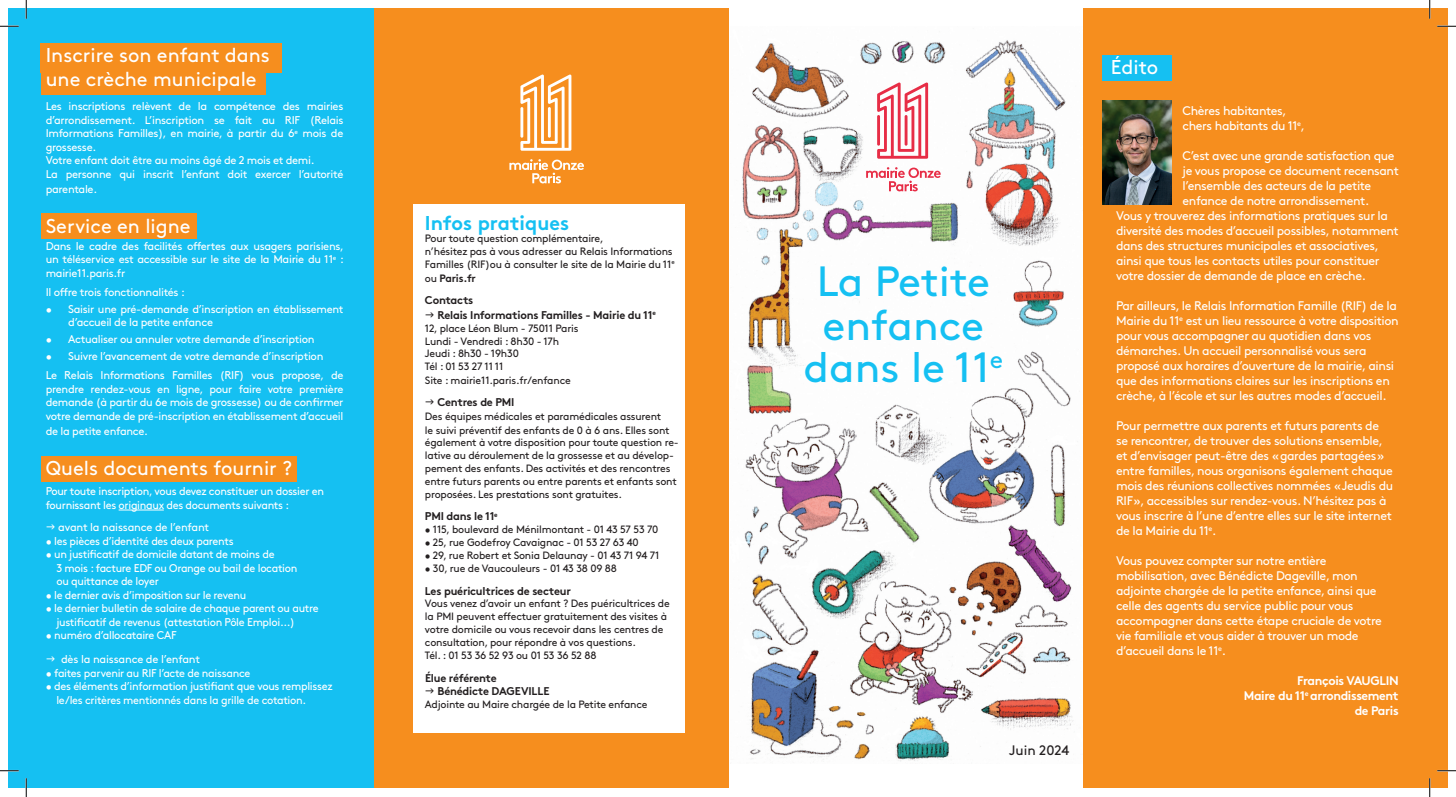
<style>
.page{position:relative;width:1456px;height:797px;background:#fff}
.page>*{position:absolute;margin:0;border:0;box-sizing:border-box;transform-origin:0 0}
.t1{font:42.25px/43px "Brown Std";color:#15c0f2;text-align:center}
.t2{font:20px/24px "Brown Std";color:#fff}
.t3{font:700 20px "Brown Std";color:#15c0f2}
.t4{font:13.75px "Brown Std";color:#231f20}
.t5{font:12.5px/15px "Brown Std";letter-spacing:-.03em;color:#fff}
.t6{font:700 12.5px/15px "Brown Std";letter-spacing:-.03em;color:#fff;text-align:right}
.t7{font:11.25px/13.5px "Brown Std";letter-spacing:-.03em;color:#fff}
.t8{font:700 11.25px/15.2px "Brown Std";letter-spacing:-.02em;color:#231f20}
.t9{font:10.62px/13px "Brown Std";letter-spacing:-.02em;color:#231f20}
.s1{font-weight:700}
</style>
<div class="page">
<img style="left:742px;top:40px;width:332px;height:722px">
<div style="left:9px;top:9px;width:368px;height:779px;background:#15c0f2"></div>
<div style="left:1083px;top:9px;width:364px;height:779px;background:#f68e1e"></div>
<div style="left:1103px;top:55px;width:69px;height:25px;background:#15c0f2"></div>
<div style="left:41px;top:43px;width:241px;height:29px;background:#f68e1e"></div>
<div style="left:41px;top:213px;width:156px;height:25px;background:#f68e1e"></div>
<div style="left:41px;top:456px;width:255px;height:25px;background:#f68e1e"></div>
<div style="left:41px;top:65px;width:224px;height:30px;background:#f68e1e"></div>
<div style="left:374px;top:9px;width:355px;height:778px;background:#f68e1e"></div>
<div style="left:413px;top:205px;width:272px;height:528px;background:#fff"></div>
<hr style="left:119px;top:509px;width:45px;height:1px;background:#fff">
<svg style="left:877px;top:82px;width:51px;height:77px"></svg>
<hr style="left:904px;top:115px;width:3px;height:31px;background:#e72d46">
<svg style="left:866px;top:167px;width:75px;height:24px"></svg>
<svg style="left:520px;top:74px;width:51px;height:77px"></svg>
<hr style="left:548px;top:107px;width:3px;height:31px;background:#fff">
<svg style="left:509px;top:159px;width:75px;height:24px"></svg>
<img style="left:1103px;top:100px;width:69px;height:105px">
<svg style="left:0;top:25px;width:19px;height:2px"></svg>
<svg style="left:1437px;top:25px;width:19px;height:2px"></svg>
<svg style="left:0;top:770px;width:19px;height:1px"></svg>
<svg style="left:1437px;top:770px;width:19px;height:1px"></svg>
<svg style="left:25px;top:0;width:2px;height:19px"></svg>
<svg style="left:25px;top:778px;width:2px;height:19px"></svg>
<svg style="left:1429px;top:0;width:1px;height:19px"></svg>
<svg style="left:1429px;top:778px;width:1px;height:19px"></svg>
<h2 class="t2" style="left:46px;top:43px;width:226px">Inscrire son enfant dans une crèche municipale</h2>
<p class="t7" style="left:46px;top:100px;width:299px">Les inscriptions relèvent de la compétence des mairies d’arrondissement. L’inscription se fait au RIF (Relais Imformations Familles), en mairie, à partir du 6<sup>e</sup> mois de grossesse.<br>Votre enfant doit être au moins âgé de 2 mois et demi.<br>La personne qui inscrit l’enfant doit exercer l’autorité</p>
<p class="t7" style="left:46px;top:182px;width:53px">parentale.</p>
<h2 class="t2" style="left:46px;top:214px;width:146px">Service en ligne</h2>
<p class="t7" style="left:46px;top:239px;width:300px;text-align:justify">Dans le cadre des facilités offertes aux usagers parisiens, un téléservice est accessible sur le site de la Mairie du 11<sup>e</sup> : mairie11.paris.fr</p>
<p class="t7" style="left:46px;top:285px;width:141px">Il offre trois fonctionnalités :</p>
<p class="t7" style="left:68px;top:302px;width:277px;text-indent:-22px">• Saisir une pré-demande d’inscription en établissement d’accueil de la petite enfance</p>
<p class="t7" style="left:46px;top:333px;width:270px">• Actualiser ou annuler votre demande d’inscription</p>
<p class="t7" style="left:46px;top:347px;width:299px;line-height:18.8px">• Suivre l’avancement de votre demande d’inscription<br>Le Relais Informations Familles (RIF) vous propose, de</p>
<p class="t7" style="left:46px;top:382px;width:299px;text-align:justify">prendre rendez-vous en ligne, pour faire votre première demande (à partir du 6e mois de grossesse) ou de confirmer votre demande de pré-inscription en établissement d’accueil</p>
<p class="t7" style="left:46px;top:424px;width:104px">de la petite enfance.</p>
<h2 class="t2" style="left:46px;top:456px;width:248px">Quels documents fournir ?</h2>
<p class="t7" style="left:46px;top:485px;width:280px">Pour toute inscription, vous devez constituer un dossier en fournissant les originaux des documents suivants :</p>
<p class="t7" style="left:58px;top:520px;width:153px">avant la naissance de l’enfant</p>
<p class="t7" style="left:46px;top:534px;width:189px">• les pièces d’identité des deux parents</p>
<p class="t7" style="left:56px;top:547px;width:243px;text-indent:-11px">• un justificatif de domicile datant de moins de<br>3 mois : facture EDF ou Orange ou bail de location ou quittance de loyer</p>
<p class="t7" style="left:46px;top:588px;width:202px">• le dernier avis d’imposition sur le revenu</p>
<p class="t7" style="left:56px;top:601px;width:264px;text-indent:-11px">• le dernier bulletin de salaire de chaque parent ou autre justificatif de revenus (attestation Pôle Emploi...)</p>
<p class="t7" style="left:61px;top:623px;width:141px;line-height:24.1px;text-indent:-15px">• numéro d’allocataire CAF<br>dès la naissance de l’enfant</p>
<p class="t7" style="left:46px;top:666px;width:206px">• faites parvenir au RIF l’acte de naissance</p>
<p class="t7" style="left:56px;top:680px;width:278px;text-indent:-11px">• des éléments d’information justifiant que vous remplissez le/les critères mentionnés dans la grille de cotation.</p>
<h2 class="t3" style="left:425px;top:210px;width:146px">Infos pratiques</h2>
<p class="t9" style="left:425px;top:232px;width:251px">Pour toute question complémentaire,<br>n’hésitez pas à vous adresser au Relais Informations Familles (RIF)ou à consulter le site de la Mairie du 11<sup>e </sup>ou <span class="s1">Paris.fr</span></p>
<p class="t8" style="left:437px;top:292px;width:220px;text-indent:-12px">Contacts<br>Relais Informations Familles - Mairie du 11<sup>e</sup></p>
<p class="t9" style="left:425px;top:322px;width:155px">12, place Léon Blum - 75011 Paris<br>Lundi - Vendredi : 8h30 - 17h<br>Jeudi : 8h30 - 19h30<br>Tél : 01 53 27 11 11<br>Site : mairie11.paris.fr/enfance</p>
<p class="t8" style="left:437px;top:394px;width:79px">Centres de PMI</p>
<p class="t9" style="left:425px;top:409px;width:246px;line-height:13.8px">Des équipes médicales et paramédicales assurent le suivi préventif des enfants de 0 à 6 ans. Elles sont</p>
<p class="t9" style="left:425px;top:436px;width:255px">également à votre disposition pour toute question re&shy;lative au déroulement de la grossesse et au dévelop&shy;pement des enfants. Des activités et des rencontres entre futurs parents ou entre parents et enfants sont proposées. Les prestations sont gratuites.</p>
<p class="t8" style="left:425px;top:509px;width:74px">PMI dans le 11<sup>e</sup></p>
<p class="t9" style="left:425px;top:523px;width:235px">• 115, boulevard de Ménilmontant - 01 43 57 53 70</p>
<p class="t9" style="left:425px;top:536px;width:215px">• 25, rue Godefroy Cavaignac - 01 53 27 63 40</p>
<p class="t9" style="left:425px;top:548px;width:236px">• 29, rue Robert et Sonia Delaunay - 01 43 71 94 71</p>
<p class="t9" style="left:425px;top:562px;width:193px">• 30, rue de Vaucouleurs - 01 43 38 09 88</p>
<p class="t8" style="left:425px;top:583px;width:147px">Les puéricultrices de secteur</p>
<p class="t9" style="left:425px;top:597px;width:246px">Vous venez d’avoir un enfant ? Des puéricultrices de la PMI peuvent effectuer gratuitement des visites à votre domicile ou vous recevoir dans les centres de consultation, pour répondre à vos questions.<br>Tél. : 01 53 36 52 93 ou 01 53 36 52 88</p>
<p class="t8" style="left:437px;top:670px;width:113px;line-height:13.5px;text-indent:-12px">Élue référente<br>Bénédicte DAGEVILLE</p>
<p class="t9" style="left:425px;top:697px;width:224px">Adjointe au Maire chargée de la Petite enfance</p>
<h1 class="t1" style="left:803px;top:260px;width:201px">La Petite enfance dans le 11<sup>e</sup></h1>
<p class="t4" style="left:1009px;top:742px;width:61px">Juin 2024</p>
<h2 class="t2" style="left:1111px;top:55px;width:49px">Édito</h2>
<p class="t5" style="left:1182px;top:103px;width:124px">Chères habitantes, chers habitants du 11<sup>e</sup>,</p>
<p class="t5" style="left:1182px;top:148px;width:214px">C’est avec une grande satisfaction que</p>
<p class="t5" style="left:1182px;top:163px;width:218px">je vous propose ce document recensant</p>
<p class="t5" style="left:1182px;top:178px;width:190px">l’ensemble des acteurs de la petite</p>
<p class="t5" style="left:1182px;top:193px;width:188px">enfance de notre arrondissement.</p>
<p class="t5" style="left:1116px;top:208px;width:273px">Vous y trouverez des informations pratiques sur la</p>
<p class="t5" style="left:1116px;top:223px;width:284px">diversité des modes d’accueil possibles, notamment</p>
<p class="t5" style="left:1116px;top:238px;width:264px">dans des structures municipales et associatives,</p>
<p class="t5" style="left:1116px;top:253px;width:265px">ainsi que tous les contacts utiles pour constituer</p>
<p class="t5" style="left:1116px;top:268px;width:251px">votre dossier de demande de place en crèche.</p>
<p class="t5" style="left:1116px;top:298px;width:284px">Par ailleurs, le Relais Information Famille (RIF) de la Mairie du 11<sup>e</sup> est un lieu ressource à votre disposition pour vous accompagner au quotidien dans vos démarches. Un accueil personnalisé vous sera proposé aux horaires d’ouverture de la mairie, ainsi que des informations claires sur les inscriptions en crèche, à l’école et sur les autres modes d’accueil.</p>
<p class="t5" style="left:1116px;top:418px;width:279px">Pour permettre aux parents et futurs parents de se rencontrer, de trouver des solutions ensemble, et d’envisager peut-être des «gardes partagées» entre familles, nous organisons également chaque mois des réunions collectives nommées «Jeudis du RIF», accessibles sur rendez-vous. N’hésitez pas à vous inscrire à l’une d’entre elles sur le site internet de la Mairie du 11<sup>e</sup>.</p>
<p class="t5" style="left:1116px;top:553px;width:267px">Vous pouvez compter sur notre entière mobilisation, avec Bénédicte Dageville, mon adjointe chargée de la petite enfance, ainsi que celle des agents du service public pour vous accompagner dans cette étape cruciale de votre vie familiale et vous aider à trouver un mode d’accueil dans le 11<sup>e</sup>.</p>
<p class="t6" style="left:1243px;top:673px;width:156px">François VAUGLIN<br>Maire du 11<sup>e</sup> arrondissement de Paris</p>
</div>
